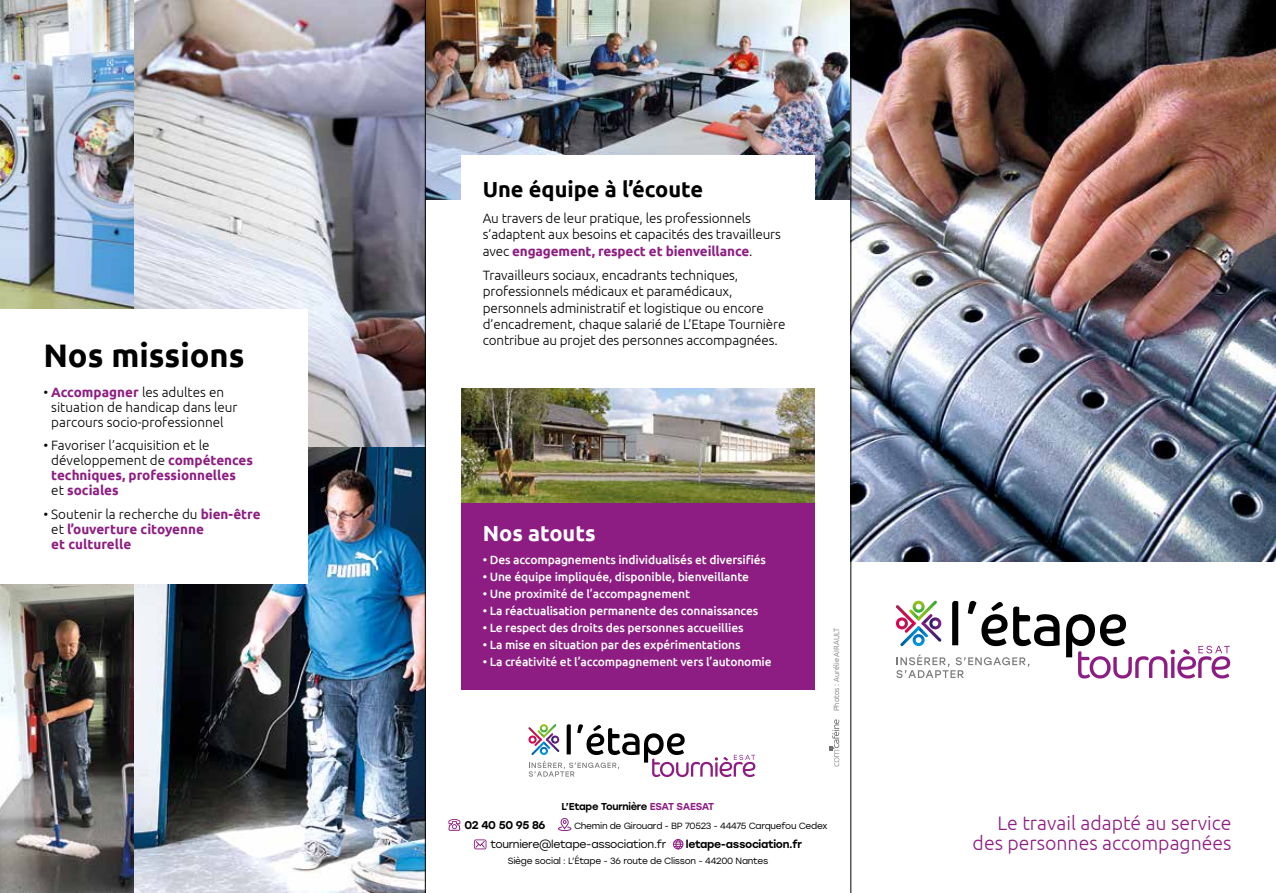
<style>
.page{position:relative;width:1276px;height:893px;background:#fff}
.page>*{position:absolute;margin:0;border:0;box-sizing:border-box;transform-origin:0 0}
.t1{font:700 32.55px "Ubuntu";color:#000}
.t2{font:700 21.75px "Ubuntu";color:#000}
.t3{font:700 21.75px "Ubuntu";color:#fff}
.t4{font:300 19.5px/19.5px "Ubuntu";color:#8d1d82;text-align:right}
.t5{font:300 13.5px/16.2px "Ubuntu";letter-spacing:-.01em;color:#000}
.t6{font:700 13.5px/15px "Ubuntu";color:#8d1d82}
.t7{font:500 12px "Ubuntu";letter-spacing:-.01em;color:#fff}
.t8{font:500 11.25px "Stolzl";letter-spacing:-.03em;color:#000}
.t9{font:10.8px "Stolzl";letter-spacing:-.03em;color:#000}
.t10{font:500 10.8px "Stolzl";letter-spacing:-.03em;color:#000}
.t11{font:500 10.05px "Stolzl";letter-spacing:-.025em;color:#000}
.t12{font:9px "Stolzl";letter-spacing:-.03em;color:#000}
.t13{font:300 7.5px "Ubuntu";color:#706f6f}
.s1{font-weight:700;color:#8d1d82}
.s2{font-weight:300;color:#000}
.s3{color:#8d1d82}
</style>
<div class="page">
<img style="left:134px;top:446px;width:291px;height:447px">
<img style="left:134px;top:0;width:291px;height:446px">
<img style="left:0;top:0;width:134px;height:309px">
<img style="left:0;top:584px;width:134px;height:309px">
<img style="left:426px;top:0;width:424px;height:200px">
<img style="left:851px;top:0;width:425px;height:561px">
<div style="left:0;top:309px;width:308px;height:275px;background:#fff"></div>
<div style="left:461px;top:156px;width:353px;height:48px;background:#fff"></div>
<svg style="left:829px;top:719px;width:10px;height:47px"></svg>
<svg style="left:448px;top:819px;width:12px;height:12px"></svg>
<svg style="left:558px;top:818px;width:13px;height:13px"></svg>
<svg style="left:474px;top:839px;width:12px;height:10px"></svg>
<div style="left:673px;top:839px;width:10px;height:10px;border:1px solid #8d1d82;border-radius:50%"></div>
<div style="left:675px;top:839px;width:6px;height:10px;border:1px solid #8d1d82;border-radius:50%"></div>
<svg style="left:673px;top:841px;width:10px;height:6px"></svg>
<svg style="left:896px;top:654px;width:133px;height:24px"></svg>
<svg style="left:896px;top:601px;width:45px;height:45px"></svg>
<svg style="left:952px;top:601px;width:6px;height:44px"></svg>
<svg style="left:967px;top:601px;width:40px;height:45px"></svg>
<svg style="left:1013px;top:606px;width:46px;height:40px"></svg>
<svg style="left:1066px;top:614px;width:164px;height:64px"></svg>
<svg style="left:528px;top:724px;width:227px;height:53px"></svg>
<img style="left:461px;top:389px;width:353px;height:115px">
<div style="left:461px;top:504px;width:353px;height:186px;background:#8d1d82"></div>
<hr style="left:425px;top:0;width:1px;height:893px;background:#000">
<hr style="left:850px;top:0;width:1px;height:893px;background:#000">
<h1 class="t1" style="left:43px;top:336px;width:203px">Nos missions</h1>
<p class="t5" style="left:51px;top:384px;width:188px;line-height:15px;text-indent:-8px">• <span class="s1">Accompagner</span> les adultes en situation de handicap dans leur parcours socio-professionnel</p>
<p class="t6" style="left:51px;top:437px;width:203px;text-indent:-8px"><span class="s2">• Favoriser l’acquisition et le développement de</span> compétences techniques, professionnelles<br><span class="s2">et</span> sociales</p>
<p class="t6" style="left:51px;top:506px;width:211px;text-indent:-8px"><span class="s2">• Soutenir la recherche du</span> bien-être <span class="s2">et</span> l’ouverture citoyenne<br>et culturelle</p>
<h2 class="t2" style="left:483px;top:176px;width:222px">Une équipe à l’écoute</h2>
<p class="t5" style="left:483px;top:210px;width:300px">Au travers de leur pratique, les professionnels s’adaptent aux besoins et capacités des travailleurs avec <span class="s1">engagement, respect et bienveillance</span>.</p>
<p class="t5" style="left:483px;top:267px;width:304px">Travailleurs sociaux, encadrants techniques, professionnels médicaux et paramédicaux, personnels administratif et logistique ou encore d’encadrement, chaque salarié de L’Etape Tournière contribue au projet des personnes accompagnées.</p>
<h2 class="t3" style="left:483px;top:520px;width:114px">Nos atouts</h2>
<p class="t7" style="left:483px;top:552px;width:285px">• Des accompagnements individualisés et diversifiés</p>
<p class="t7" style="left:483px;top:569px;width:268px">• Une équipe impliquée, disponible, bienveillante</p>
<p class="t7" style="left:483px;top:586px;width:209px">• Une proximité de l’accompagnement</p>
<p class="t7" style="left:483px;top:603px;width:277px">• La réactualisation permanente des connaissances</p>
<p class="t7" style="left:483px;top:620px;width:262px">• Le respect des droits des personnes accueillies</p>
<p class="t7" style="left:483px;top:637px;width:259px">• La mise en situation par des expérimentations</p>
<p class="t7" style="left:483px;top:654px;width:290px">• La créativité et l’accompagnement vers l’autonomie</p>
<p class="t11" style="left:561px;top:799px;width:154px">L’Etape Tournière <span class="s3">ESAT SAESAT</span></p>
<p class="t13" style="left:832px;top:711px;width:84px;rotate:-90deg">Photos : Aurélie AIRAULT</p>
<p class="t8" style="left:464px;top:817px;width:83px">02 40 50 95 86</p>
<p class="t12" style="left:574px;top:819px;width:255px">Chemin de Girouard - BP 70523 - 44475 Carquefou Cedex</p>
<p class="t9" style="left:490px;top:837px;width:177px">tourniere@letape-association.fr</p>
<p class="t10" style="left:686px;top:837px;width:118px">letape-association.fr</p>
<p class="t12" style="left:508px;top:855px;width:262px">Siège social : L’Étape - 36 route de Clisson - 44200 Nantes</p>
<h3 class="t4" style="left:972px;top:813px;width:260px">Le travail adapté au service des personnes accompagnées</h3>
</div>
